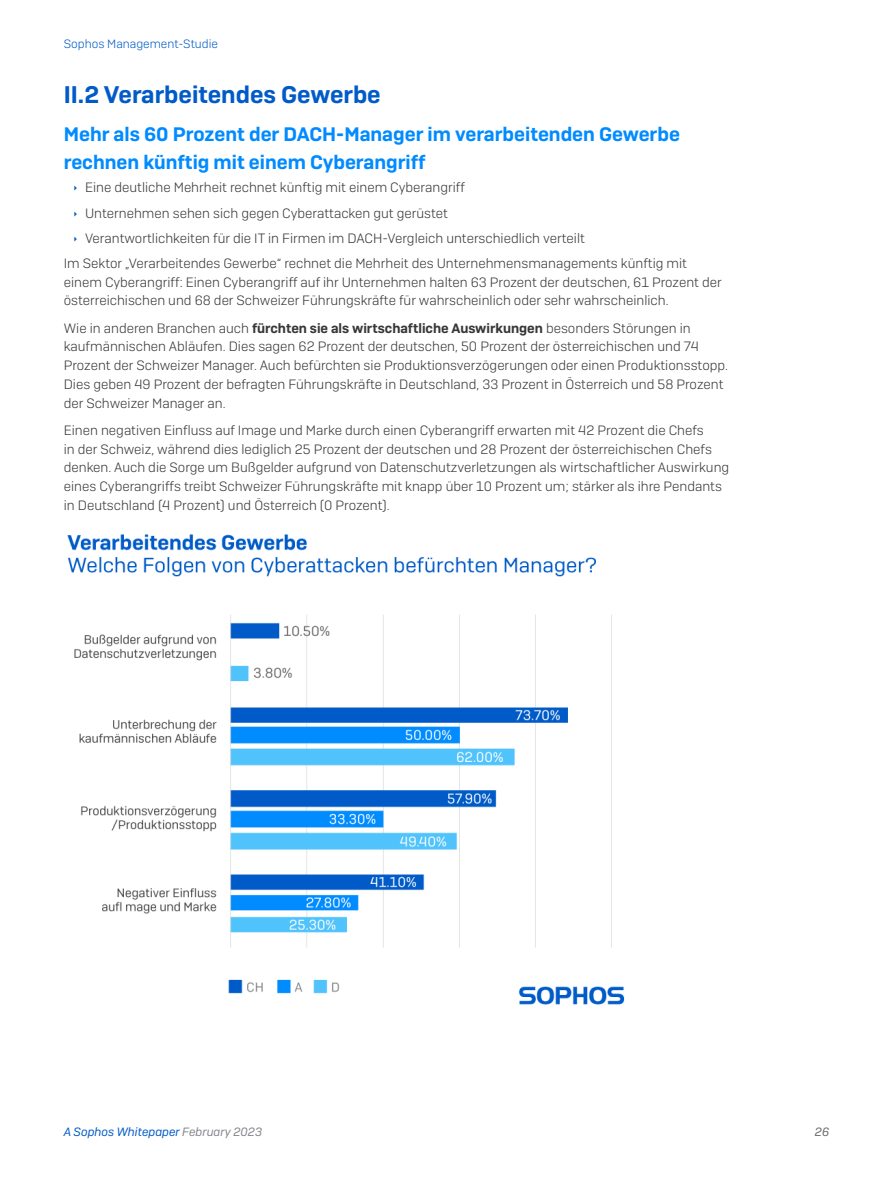
<style>
.page{position:relative;width:893px;height:1191px;background:#fff}
.page>*{position:absolute;margin:0;border:0;box-sizing:border-box;transform-origin:0 0}
.Subheading_1{font:600 24px "Sophos Sans";color:#005bc8}
.Subheading_2{font:600 19.5px/28.2px "Sophos Sans";color:#008bff}
.Body_Copy{font:300 13.5px/18.8px "Sophos Sans";color:#363738}
.t1{font:italic 12px "Sophos Sans";color:#005bc8}
.t2{font:300 12px "Sophos Sans";color:#005bc8}
.t3{font:italic 12px "Sophos Sans";color:#696a6b}
.s1{font-weight:600}
.s2{color:#83868b}
</style>
<div class="page">
<img style="left:67px;top:534px;width:558px;height:471px">
<p class="t2" style="left:64px;top:36px;width:156px">Sophos Management-Studie</p>
<p class="Subheading_1" style="left:64px;top:80px;width:318px">II.2 Verarbeitendes Gewerbe</p>
<p class="Subheading_2" style="left:64px;top:120px;width:618px">Mehr als 60 Prozent der DACH-Manager im verarbeitenden Gewerbe rechnen künftig mit einem Cyberangriff</p>
<p class="Body_Copy" style="left:85px;top:178px;width:381px">Eine deutliche Mehrheit rechnet künftig mit einem Cyberangriff</p>
<p class="Body_Copy" style="left:85px;top:203px;width:364px">Unternehmen sehen sich gegen Cyberattacken gut gerüstet</p>
<p class="Body_Copy" style="left:85px;top:228px;width:501px">Verantwortlichkeiten für die IT in Firmen im DACH-Vergleich unterschiedlich verteilt</p>
<p class="Body_Copy" style="left:64px;top:253px;width:660px">Im Sektor „Verarbeitendes Gewerbe“ rechnet die Mehrheit des Unternehmensmanagements künftig mit einem Cyberangriff: Einen Cyberangriff auf ihr Unternehmen halten 63 Prozent der deutschen, 61 Prozent der österreichischen und 68 der Schweizer Führungskräfte für wahrscheinlich oder sehr wahrscheinlich.</p>
<p class="Body_Copy" style="left:64px;top:318px;width:666px">Wie in anderen Branchen auch <span class="s1">fürchten sie als wirtschaftliche Auswirkungen</span> besonders Störungen in kaufmännischen Abläufen. Dies sagen 62 Prozent der deutschen, 50 Prozent der österreichischen und 74<br>Prozent der Schweizer Manager. Auch befürchten sie Produktionsverzögerungen oder einen Produktionsstopp.<br>Dies geben 49 Prozent der befragten Führungskräfte in Deutschland, 33 Prozent in Österreich und 58 Prozent der Schweizer Manager an.</p>
<p class="Body_Copy" style="left:64px;top:420px;width:667px">Einen negativen Einfluss auf Image und Marke durch einen Cyberangriff erwarten mit 42 Prozent die Chefs<br>in der Schweiz, während dies lediglich 25 Prozent der deutschen und 28 Prozent der österreichischen Chefs denken. Auch die Sorge um Bußgelder aufgrund von Datenschutzverletzungen als wirtschaftlicher Auswirkung eines Cyberangriffs treibt Schweizer Führungskräfte mit knapp über 10 Prozent um; stärker als ihre Pendants in Deutschland (4 Prozent) und Österreich (0 Prozent).</p>
<p class="t1" style="left:64px;top:1124px;width:200px">A Sophos Whitepaper <span class="s2">February 2023</span></p>
<p class="t3" style="left:815px;top:1124px;width:16px">26</p>
</div>
